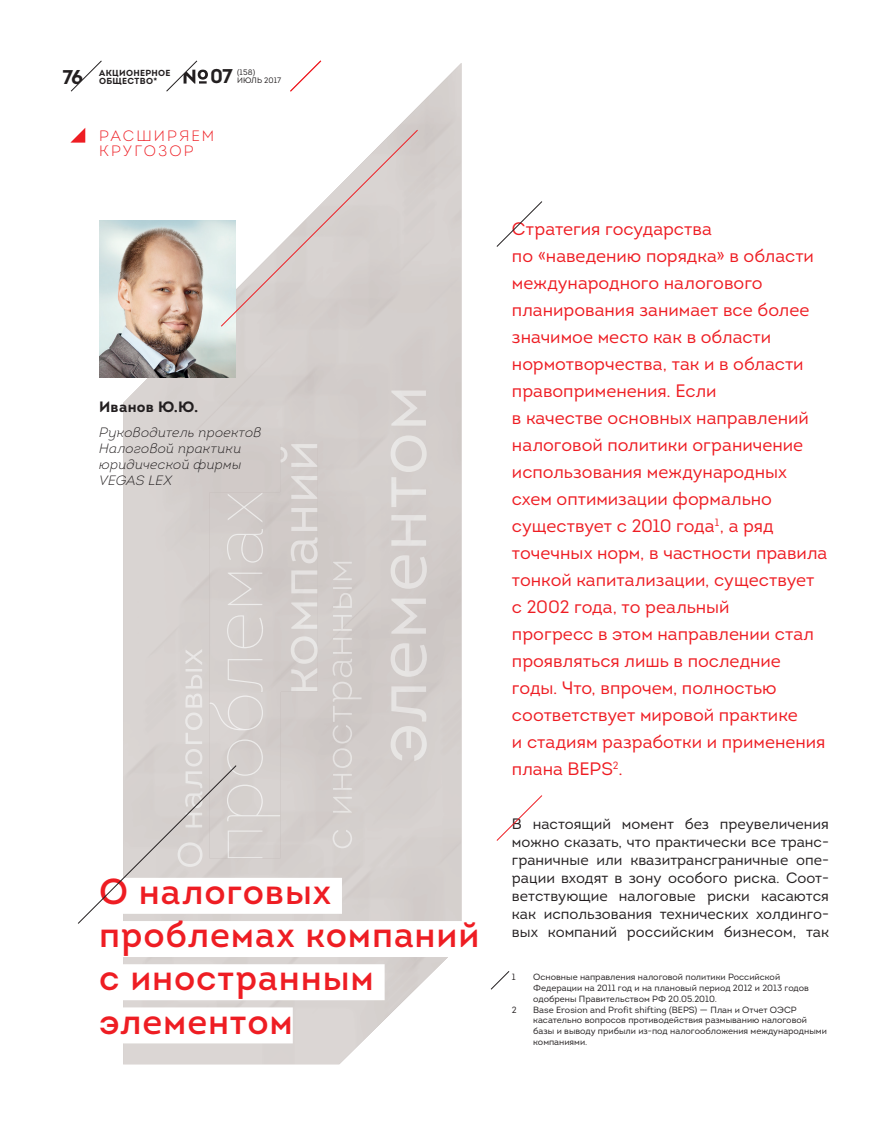
<style>
.page{position:relative;width:892px;height:1125px;background:#fff}
.page>*{position:absolute;margin:0;border:0;box-sizing:border-box;transform-origin:0 0}
.t1{font:36px/43.2px "Intro";letter-spacing:.02em;color:#ee1d23}
.t2{font:700 19.8px "Intro";color:#231f20}
.t3{font:18px/27px "Intro";color:#ee1d23}
.t4{font:15px/18px "Intro";color:#231f20;text-align:justify}
.t5{font:300 15px/15px "Intro";letter-spacing:.14em;color:#ee1d23}
.t6{font:700 15px "Intro";letter-spacing:.02em;color:#231f20}
.t7{font:italic 300 13.5px/16.2px "Intro";letter-spacing:.02em;color:#231f20}
.t8{font:9px/10.8px "Intro";color:#231f20}
.t9{font:700 8.7px "Intro";letter-spacing:.035em;color:#231f20}
.t10{font:7.8px/8.2px "Intro";letter-spacing:.01em;color:#231f20}
</style>
<div class="page">
<svg style="left:70px;top:60px;width:32px;height:32px"></svg>
<svg style="left:496px;top:795px;width:46px;height:46px"></svg>
<svg style="left:496px;top:201px;width:46px;height:46px"></svg>
<svg style="left:70px;top:128px;width:15px;height:15px"></svg>
<img style="left:123px;top:63px;width:338px;height:1001px">
<img style="left:209px;top:492px;width:71px;height:366px">
<img style="left:177px;top:649px;width:25px;height:116px">
<img style="left:280px;top:444px;width:38px;height:247px">
<img style="left:280px;top:492px;width:1px;height:199px">
<img style="left:390px;top:390px;width:36px;height:371px">
<img style="left:332px;top:562px;width:29px;height:286px">
<div style="left:99px;top:878px;width:243px;height:36px;background:#fff"></div>
<div style="left:99px;top:921px;width:391px;height:36px;background:#fff"></div>
<div style="left:99px;top:964px;width:285px;height:36px;background:#fff"></div>
<div style="left:99px;top:1007px;width:194px;height:36px;background:#fff"></div>
<svg style="left:77px;top:765px;width:160px;height:159px"></svg>
<img style="left:99px;top:220px;width:136px;height:158px">
<svg style="left:220px;top:119px;width:217px;height:208px"></svg>
<svg style="left:490px;top:971px;width:20px;height:19px"></svg>
<p class="t2" style="left:63px;top:64px;width:22px">76</p>
<p class="t9" style="left:99px;top:75px;width:60px">ОБЩЕСТВО*</p>
<p class="t2" style="left:210px;top:64px;width:24px">07</p>
<p class="t10" style="left:237px;top:68px;width:46px">(158)<br>ИЮЛЬ 2017</p>
<p class="t9" style="left:99px;top:67px;width:73px">АКЦИОНЕРНОЕ</p>
<p class="t5" style="left:99px;top:128px;width:117px">РАСШИРЯЕМ<br>КРУГОЗОР</p>
<p class="t6" style="left:99px;top:397px;width:101px">Иванов Ю.Ю.</p>
<p class="t7" style="left:99px;top:424px;width:164px">Руководитель проектов<br>Налоговой практики юридической фирмы<br>VEGAS LEX</p>
<p class="t1" style="left:99px;top:870px;width:381px">О налоговых проблемах компаний с иностранным элементом</p>
<p class="t3" style="left:511px;top:215px;width:317px">Стратегия государства<br>по «наведению порядка» в области международного налогового планирования занимает все более значимое место как в области нормотворчества, так и в области правоприменения. Если<br>в качестве основных направлений налоговой политики ограничение использования международных схем оптимизации формально существует с 2010 года<sup>1</sup>, а ряд точечных норм, в частности правила тонкой капитализации, существует с 2002 года, то реальный<br>прогресс в этом направлении стал проявляться лишь в последние годы. Что, впрочем, полностью соответствует мировой практике<br>и стадиям разработки и применения плана BEPS<sup>2</sup>.</p>
<p class="t4" style="left:511px;top:815px;width:318px">В настоящий момент без преувеличения можно сказать, что практически все транс&shy;граничные или квазитрансграничные опе&shy;рации входят в зону особого риска. Соот&shy;ветствующие налоговые риски касаются как использования технических холдинго&shy;вых компаний российским бизнесом, так</p>
<p class="t8" style="left:511px;top:972px;width:5px">1</p>
<p class="t8" style="left:533px;top:972px;width:277px">Основные направления налоговой политики Российской<br>Федерации на 2011 год и на плановый период 2012 и 2013 годов одобрены Правительством РФ 20.05.2010.</p>
<p class="t8" style="left:511px;top:1004px;width:6px">2</p>
<p class="t8" style="left:533px;top:1004px;width:295px">Base Erosion and Profit shifting (BEPS) — План и Отчет ОЭСР касательно вопросов противодействия размыванию налоговой базы и выводу прибыли из-под налогообложения международными компаниями.</p>
</div>
